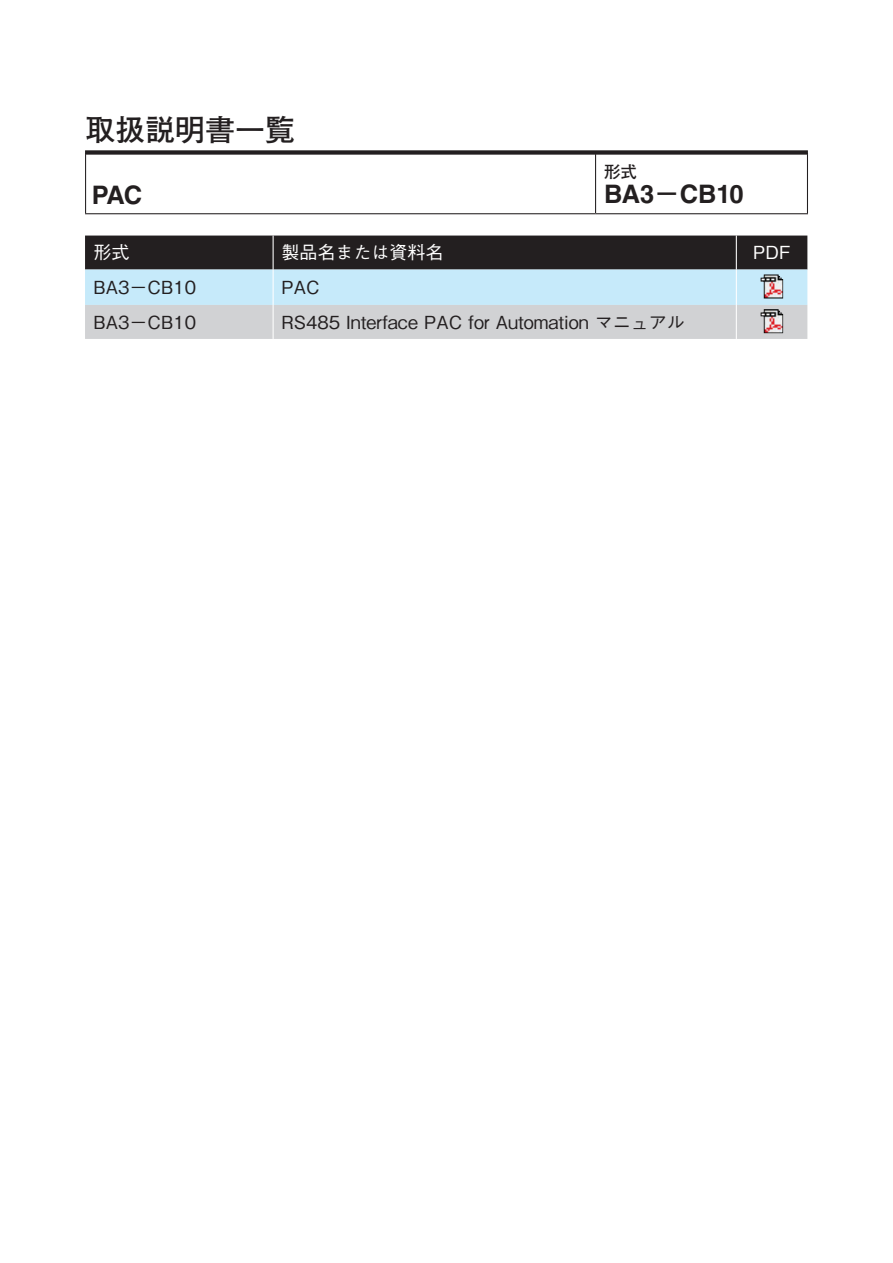
<style>
.page{position:relative;width:893px;height:1263px;background:#fff}
.page>*{position:absolute;margin:0;border:0;box-sizing:border-box;transform-origin:0 0}
.t1{font:700 30px "Futo Go B101 Pro";color:#231f20}
.t2{font:700 25.5px "Helvetica LT Std";letter-spacing:-.03em;color:#231f20}
.t3{font:500 18px "Gothic BBB Pro";color:#231f20}
.t4{font:500 18px "Gothic BBB Pro";color:#fff}
.t5{font:700 16.5px "Futo Go B101 Pro";color:#231f20}
.s1{font-family:"Futo Go B101 Pro"}
</style>
<div class="page">
<div style="left:85px;top:150px;width:723px;height:5px;background:#231f20"></div>
<hr style="left:595px;top:154px;width:1px;height:59px;background:#231f20">
<hr style="left:85px;top:154px;width:1px;height:59px;background:#231f20">
<hr style="left:807px;top:154px;width:1px;height:59px;background:#231f20">
<hr style="left:85px;top:213px;width:511px;height:1px;background:#231f20">
<hr style="left:596px;top:213px;width:212px;height:1px;background:#231f20">
<svg style="left:85px;top:236px;width:722px;height:103px;background:#949fa5"></svg>
<hr style="left:273px;top:236px;width:1px;height:34px;background:#fff">
<hr style="left:736px;top:236px;width:1px;height:34px;background:#fff">
<hr style="left:273px;top:270px;width:1px;height:35px;background:#fff">
<hr style="left:736px;top:270px;width:1px;height:35px;background:#fff">
<hr style="left:273px;top:305px;width:1px;height:34px;background:#fff">
<hr style="left:736px;top:305px;width:1px;height:34px;background:#fff">
<img style="left:761px;top:274px;width:22px;height:24px">
<img style="left:761px;top:309px;width:22px;height:24px">
<h1 class="t1" style="left:85px;top:106px;width:211px">取扱説明書一覧</h1>
<h2 class="t2" style="left:92px;top:180px;width:52px">PAC</h2>
<p class="t5" style="left:604px;top:159px;width:34px">形式</p>
<h2 class="t2" style="left:604px;top:178px;width:141px">BA3<span class="s1">－</span>CB10</h2>
<p class="t4" style="left:94px;top:238px;width:37px">形式</p>
<p class="t4" style="left:282px;top:238px;width:163px">製品名または資料名</p>
<p class="t4" style="left:753px;top:238px;width:39px">PDF</p>
<p class="t3" style="left:94px;top:273px;width:104px">BA3−CB10</p>
<p class="t3" style="left:282px;top:273px;width:40px">PAC</p>
<p class="t3" style="left:94px;top:308px;width:104px">BA3−CB10</p>
<p class="t3" style="left:282px;top:308px;width:405px">RS485 Interface PAC for Automation マニュアル</p>
</div>
